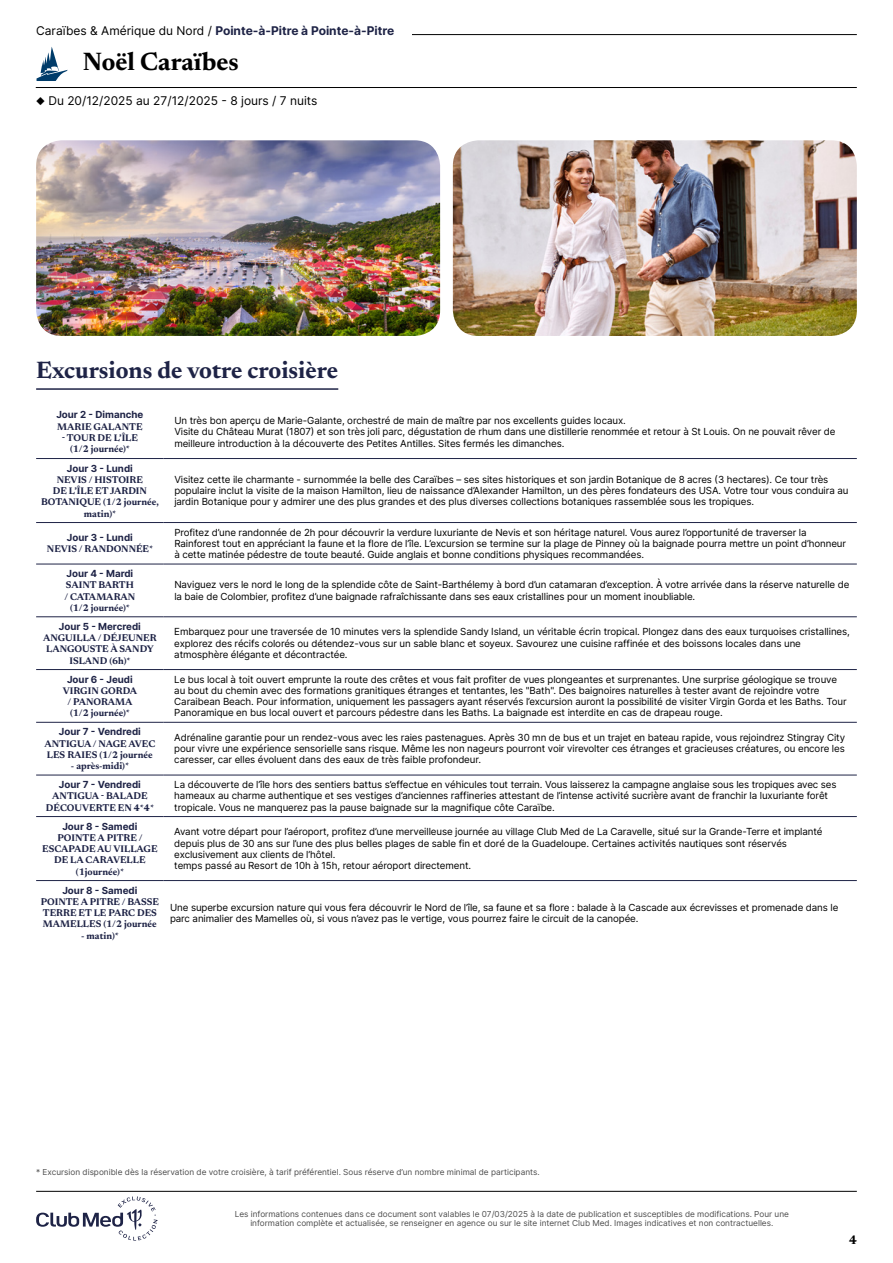
<style>
.page{position:relative;width:893px;height:1263px;background:#fff}
.page>*{position:absolute;margin:0;border:0;box-sizing:border-box;transform-origin:0 0}
.t1{font:700 25.5px "Newsreader 24 pt";color:#000}
.t2{font:700 24px "Newsreader 24 pt";color:#1e2346}
.t3{font:700 12.6px "Newsreader 24 pt";color:#000}
.t4{font:700 12px "Inter";color:#1e2346}
.t5{font:12px "Inter";color:#000}
.t6{font:9.75px/11.2px "Inter";letter-spacing:-.01em;color:#000}
.t7{font:700 9.75px/11.2px "Newsreader 24 pt";color:#1e2346;text-align:center}
.t8{font:700 9.75px "Inter";color:#1e2346}
.t9{font:8.25px/9px "Inter";color:#4d4d4d;text-align:center}
.s1{font-weight:400;color:#000}
</style>
<div class="page">
<hr style="left:107px;top:34px;width:750px;height:1px;background:#000">
<hr style="left:36px;top:87px;width:821px;height:1px;background:#000">
<svg style="left:36px;top:47px;width:32px;height:34px"></svg>
<div style="left:36px;top:26px;width:375px;height:17px;background:#fff"></div>
<img style="left:36px;top:140px;width:404px;height:196px">
<img style="left:453px;top:140px;width:404px;height:196px">
<hr style="left:36px;top:388px;width:302px;height:2px;background:#1e2346">
<hr style="left:36px;top:458px;width:128px;height:1px;background:#1e2346">
<hr style="left:164px;top:458px;width:693px;height:1px;background:#1e2346">
<hr style="left:36px;top:522px;width:128px;height:1px;background:#1e2346">
<hr style="left:164px;top:522px;width:693px;height:1px;background:#1e2346">
<hr style="left:36px;top:564px;width:128px;height:1px;background:#1e2346">
<hr style="left:164px;top:564px;width:693px;height:1px;background:#1e2346">
<hr style="left:36px;top:616px;width:128px;height:1px;background:#1e2346">
<hr style="left:164px;top:616px;width:693px;height:1px;background:#1e2346">
<hr style="left:36px;top:669px;width:128px;height:1px;background:#1e2346">
<hr style="left:164px;top:669px;width:693px;height:1px;background:#1e2346">
<hr style="left:36px;top:722px;width:128px;height:1px;background:#1e2346">
<hr style="left:164px;top:722px;width:693px;height:1px;background:#1e2346">
<hr style="left:36px;top:775px;width:128px;height:1px;background:#1e2346">
<hr style="left:164px;top:775px;width:693px;height:1px;background:#1e2346">
<hr style="left:36px;top:816px;width:128px;height:1px;background:#1e2346">
<hr style="left:36px;top:880px;width:128px;height:1px;background:#1e2346">
<hr style="left:164px;top:816px;width:693px;height:1px;background:#1e2346">
<hr style="left:164px;top:880px;width:693px;height:1px;background:#1e2346">
<svg style="left:36px;top:1196px;width:122px;height:44px"></svg>
<hr style="left:36px;top:1191px;width:821px;height:1px;background:#000">
<p class="t4" style="left:36px;top:22px;width:360px"><span class="s1">Caraïbes &amp; Amérique du Nord /</span> Pointe-à-Pitre à Pointe-à-Pitre</p>
<h1 class="t1" style="left:83px;top:43px;width:157px">Noël Caraïbes</h1>
<p class="t5" style="left:36px;top:92px;width:283px">◆ Du 20/12/2025 au 27/12/2025 - 8 jours / 7 nuits</p>
<h2 class="t2" style="left:36px;top:353px;width:304px">Excursions de votre croisière</h2>
<p class="t8" style="left:56px;top:408px;width:89px">Jour 2 - Dimanche</p>
<p class="t7" style="left:57px;top:420px;width:87px">MARIE GALANTE</p>
<p class="t7" style="left:62px;top:431px;width:78px">- TOUR DE L’ÎLE (1/2 journée)*</p>
<p class="t6" style="left:174px;top:415px;width:663px">Un très bon aperçu de Marie-Galante, orchestré de main de maître par nos excellents guides locaux.<br>Visite du Château Murat (1807) et son très joli parc, dégustation de rhum dans une distillerie renommée et retour à St Louis. On ne pouvait rêver de meilleure introduction à la découverte des Petites Antilles. Sites fermés les dimanches.</p>
<p class="t8" style="left:67px;top:461px;width:67px">Jour 3 - Lundi</p>
<p class="t7" style="left:41px;top:473px;width:119px">NEVIS / HISTOIRE<br>DE L’ÎLE ET JARDIN<br>BOTANIQUE (1/2 journée, matin)*</p>
<p class="t6" style="left:174px;top:473px;width:676px">Visitez cette ile charmante - surnommée la belle des Caraïbes – ses sites historiques et son jardin Botanique de 8 acres (3 hectares). Ce tour très populaire inclut la visite de la maison Hamilton, lieu de naissance d’Alexander Hamilton, un des pères fondateurs des USA. Votre tour vous conduira au jardin Botanique pour y admirer une des plus grandes et des plus diverses collections botaniques rassemblée sous les tropiques.</p>
<p class="t8" style="left:67px;top:531px;width:67px">Jour 3 - Lundi</p>
<p class="t7" style="left:47px;top:543px;width:108px">NEVIS / RANDONNÉE*</p>
<p class="t6" style="left:174px;top:526px;width:673px">Profitez d’une randonnée de 2h pour découvrir la verdure luxuriante de Nevis et son héritage naturel. Vous aurez l’opportunité de traverser la<br>Rainforest tout en appréciant la faune et la flore de l’île. L’excursion se termine sur la plage de Pinney où la baignade pourra mettre un point d’honneur à cette matinée pédestre de toute beauté. Guide anglais et bonne conditions physiques recommandées.</p>
<p class="t8" style="left:67px;top:566px;width:68px">Jour 4 - Mardi</p>
<p class="t7" style="left:64px;top:579px;width:72px">SAINT BARTH / CATAMARAN (1/2 journée)*</p>
<p class="t6" style="left:174px;top:579px;width:677px">Naviguez vers le nord le long de la splendide côte de Saint-Barthélemy à bord d’un catamaran d’exception. À votre arrivée dans la réserve naturelle de la baie de Colombier, profitez d’une baignade rafraîchissante dans ses eaux cristallines pour un moment inoubliable.</p>
<p class="t8" style="left:59px;top:619px;width:83px">Jour 5 - Mercredi</p>
<p class="t7" style="left:43px;top:632px;width:115px">ANGUILLA / DÉJEUNER<br>LANGOUSTE À SANDY<br>ISLAND (6h)*</p>
<p class="t6" style="left:174px;top:626px;width:677px">Embarquez pour une traversée de 10 minutes vers la splendide Sandy Island, un véritable écrin tropical. Plongez dans des eaux turquoises cristallines, explorez des récifs colorés ou détendez-vous sur un sable blanc et soyeux. Savourez une cuisine raffinée et des boissons locales dans une atmosphère élégante et décontractée.</p>
<p class="t8" style="left:67px;top:672px;width:67px">Jour 6 - Jeudi</p>
<p class="t7" style="left:63px;top:684px;width:76px">VIRGIN GORDA / PANORAMA (1/2 journée)*</p>
<p class="t6" style="left:174px;top:673px;width:674px">Le bus local à toit ouvert emprunte la route des crêtes et vous fait profiter de vues plongeantes et surprenantes. Une surprise géologique se trouve au bout du chemin avec des formations granitiques étranges et tentantes, les "Bath". Des baignoires naturelles à tester avant de rejoindre votre Caraibean Beach. Pour information, uniquement les passagers ayant réservés l’excursion auront la possibilité de visiter Virgin Gorda et les Baths. Tour Panoramique en bus local ouvert et parcours pédestre dans les Baths. La baignade est interdite en cas de drapeau rouge.</p>
<p class="t8" style="left:59px;top:725px;width:83px">Jour 7 - Vendredi</p>
<p class="t7" style="left:44px;top:737px;width:112px;text-align:left">ANTIGUA / NAGE AVEC<br>LES RAIES (1/2 journée</p>
<p class="t7" style="left:71px;top:760px;width:60px">- après-midi)*</p>
<p class="t6" style="left:174px;top:732px;width:672px;text-align:justify">Adrénaline garantie pour un rendez-vous avec les raies pastenagues. Après 30 mn de bus et un trajet en bateau rapide, vous rejoindrez Stingray City pour vivre une expérience sensorielle sans risque. Même les non nageurs pourront voir virevolter ces étranges et gracieuses créatures, ou encore les caresser, car elles évoluent dans des eaux de très faible profondeur.</p>
<p class="t8" style="left:59px;top:777px;width:83px">Jour 7 - Vendredi</p>
<p class="t7" style="left:46px;top:790px;width:110px">ANTIGUA - BALADE<br>DÉCOUVERTE EN 4*4*</p>
<p class="t6" style="left:174px;top:779px;width:664px">La découverte de l’île hors des sentiers battus s’effectue en véhicules tout terrain. Vous laisserez la campagne anglaise sous les tropiques avec ses hameaux au charme authentique et ses vestiges d’anciennes raffineries attestant de l’intense activité sucrière avant de franchir la luxuriante forêt tropicale. Vous ne manquerez pas la pause baignade sur la magnifique côte Caraïbe.</p>
<p class="t8" style="left:62px;top:819px;width:77px">Jour 8 - Samedi</p>
<p class="t7" style="left:42px;top:831px;width:117px">POINTE A PITRE /<br>ESCAPADE AU VILLAGE<br>DE LA CARAVELLE (1journée)*</p>
<p class="t6" style="left:174px;top:826px;width:650px">Avant votre départ pour l’aéroport, profitez d’une merveilleuse journée au village Club Med de La Caravelle, situé sur la Grande-Terre et implanté depuis plus de 30 ans sur l’une des plus belles plages de sable fin et doré de la Guadeloupe. Certaines activités nautiques sont réservés exclusivement aux clients de l’hôtel.<br>temps passé au Resort de 10h à 15h, retour aéroport directement.</p>
<p class="t8" style="left:62px;top:883px;width:77px">Jour 8 - Samedi</p>
<p class="t7" style="left:41px;top:895px;width:120px;text-align:left">POINTE A PITRE / BASSE<br>TERRE ET LE PARC DES<br>MAMELLES (1/2 journée</p>
<p class="t7" style="left:81px;top:929px;width:39px">- matin)*</p>
<p class="t6" style="left:170px;top:901px;width:670px">Une superbe excursion nature qui vous fera découvrir le Nord de l’île, sa faune et sa flore : balade à la Cascade aux écrevisses et promenade dans le parc animalier des Mamelles où, si vous n’avez pas le vertige, vous pourrez faire le circuit de la canopée.</p>
<p class="t9" style="left:36px;top:1168px;width:505px">* Excursion disponible dès la réservation de votre croisière, à tarif préférentiel. Sous réserve d’un nombre minimal de participants.</p>
<p class="t9" style="left:235px;top:1209px;width:556px">Les informations contenues dans ce document sont valables le 07/03/2025 à la date de publication et susceptibles de modifications. Pour une information complète et actualisée, se renseigner en agence ou sur le site internet Club Med. Images indicatives et non contractuelles.</p>
<p class="t3" style="left:849px;top:1230px;width:9px">4</p>
</div>
